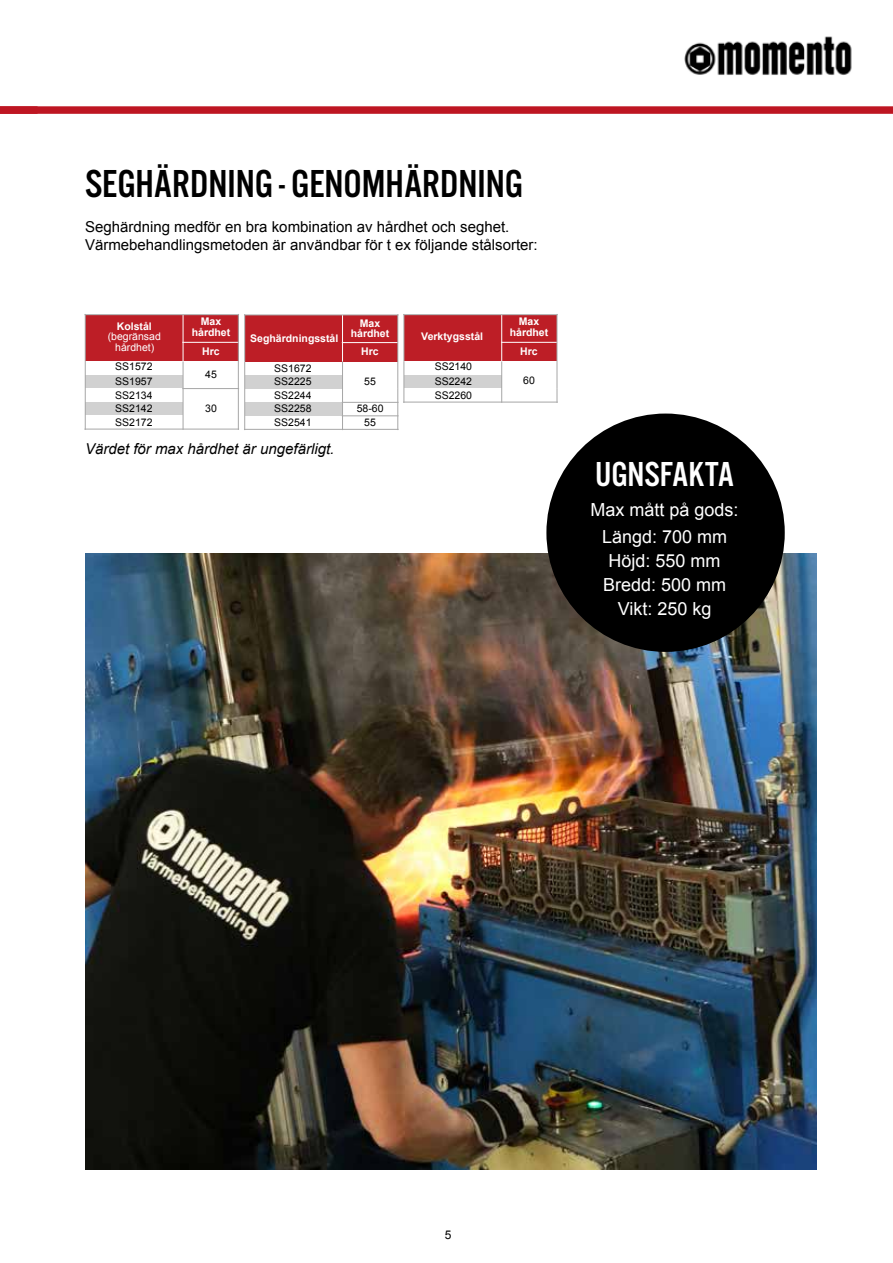
<style>
.page{position:relative;width:893px;height:1263px;background:#fff}
.page>*{position:absolute;margin:0;border:0;box-sizing:border-box;transform-origin:0 0}
.t1{font:40.5px "Alternate Got No 3 D";color:#000}
.t2{font:36px "Alternate Got No 3 D";color:#fff}
.t3{font:18px/24px "Arial";color:#fff;text-align:center}
.t4{font:15px/18px "Arial";color:#000}
.t5{font:italic 15px "Arial";color:#000}
.t6{font:12px "Arial";color:#000}
.t7{font:10.5px/13.5px "Arial";color:#000}
.t8{font:700 10.5px/10.5px "Arial";color:#fff;text-align:center}
.t9{font:10.5px/10.5px "Arial";color:#fff;text-align:center}
</style>
<div class="page">
<div style="left:0;top:106px;width:893px;height:8px;background:#be1622"></div>
<img style="left:684px;top:37px;width:168px;height:38px">
<div style="left:80px;top:311px;width:488px;height:137px;background:linear-gradient(to bottom,#f2f2f2,#f8f8f8)"></div>
<div style="left:85px;top:315px;width:483px;height:133px;background:#fff"></div>
<div style="left:85px;top:315px;width:98px;height:46px;background:#bd1e26"></div>
<div style="left:183px;top:315px;width:55px;height:27px;background:#bd1e26"></div>
<div style="left:183px;top:342px;width:55px;height:19px;background:#bd1e26"></div>
<div style="left:85px;top:375px;width:98px;height:14px;background:#d1d1d1"></div>
<div style="left:85px;top:402px;width:98px;height:14px;background:#d1d1d1"></div>
<svg style="left:183px;top:315px;width:1px;height:73px"></svg>
<hr style="left:183px;top:389px;width:1px;height:41px;background:#a6a6a6">
<hr style="left:182px;top:342px;width:57px;height:1px;background:#fff">
<hr style="left:182px;top:388px;width:57px;height:1px;background:#a6a6a6">
<hr style="left:85px;top:314px;width:1px;height:116px;background:#a6a6a6">
<hr style="left:238px;top:314px;width:1px;height:75px;background:#a6a6a6">
<hr style="left:238px;top:389px;width:1px;height:41px;background:#a6a6a6">
<hr style="left:85px;top:314px;width:154px;height:1px;background:#a6a6a6">
<hr style="left:85px;top:429px;width:98px;height:1px;background:#a6a6a6">
<hr style="left:183px;top:429px;width:56px;height:1px;background:#a6a6a6">
<div style="left:245px;top:315px;width:97px;height:47px;background:#bd1e26"></div>
<div style="left:342px;top:315px;width:56px;height:28px;background:#bd1e26"></div>
<div style="left:342px;top:343px;width:56px;height:19px;background:#bd1e26"></div>
<div style="left:245px;top:375px;width:97px;height:14px;background:#d1d1d1"></div>
<div style="left:245px;top:402px;width:97px;height:14px;background:#d1d1d1"></div>
<svg style="left:342px;top:314px;width:1px;height:48px"></svg>
<hr style="left:342px;top:362px;width:1px;height:40px;background:#a6a6a6">
<svg style="left:342px;top:403px;width:1px;height:26px"></svg>
<hr style="left:342px;top:342px;width:57px;height:1px;background:#fff">
<hr style="left:342px;top:402px;width:57px;height:1px;background:#a6a6a6">
<hr style="left:342px;top:416px;width:57px;height:1px;background:#a6a6a6">
<hr style="left:244px;top:314px;width:1px;height:48px;background:#a6a6a6">
<hr style="left:244px;top:362px;width:1px;height:68px;background:#a6a6a6">
<hr style="left:398px;top:314px;width:1px;height:75px;background:#a6a6a6">
<svg style="left:398px;top:389px;width:1px;height:40px"></svg>
<hr style="left:244px;top:315px;width:155px;height:1px;background:#a6a6a6">
<hr style="left:244px;top:429px;width:98px;height:1px;background:#a6a6a6">
<hr style="left:342px;top:429px;width:57px;height:1px;background:#a6a6a6">
<div style="left:404px;top:315px;width:98px;height:46px;background:#bd1e26"></div>
<div style="left:502px;top:315px;width:55px;height:27px;background:#bd1e26"></div>
<div style="left:502px;top:342px;width:55px;height:19px;background:#bd1e26"></div>
<div style="left:404px;top:375px;width:98px;height:14px;background:#d1d1d1"></div>
<svg style="left:501px;top:315px;width:1px;height:46px"></svg>
<hr style="left:501px;top:361px;width:1px;height:42px;background:#a6a6a6">
<hr style="left:501px;top:342px;width:57px;height:1px;background:#fff">
<hr style="left:404px;top:314px;width:1px;height:47px;background:#a6a6a6">
<hr style="left:404px;top:361px;width:1px;height:42px;background:#a6a6a6">
<hr style="left:557px;top:314px;width:1px;height:75px;background:#a6a6a6">
<svg style="left:557px;top:389px;width:1px;height:13px"></svg>
<hr style="left:403px;top:314px;width:155px;height:1px;background:#a6a6a6">
<hr style="left:403px;top:402px;width:99px;height:1px;background:#a6a6a6">
<hr style="left:502px;top:402px;width:56px;height:1px;background:#a6a6a6">
<img style="left:85px;top:553px;width:732px;height:617px">
<div style="left:546px;top:414px;width:239px;height:238px;background:#000;border-radius:50%"></div>
<h1 class="t1" style="left:85px;top:162px;width:439px">SEGHÄRDNING - GENOMHÄRDNING</h1>
<p class="t4" style="left:85px;top:218px;width:454px">Seghärdning medför en bra kombination av hårdhet och seghet.<br>Värmebehandlingsmetoden är användbar för t ex följande stålsorter:</p>
<p class="t8" style="left:117px;top:321px;width:37px">Kolstål</p>
<p class="t9" style="left:108px;top:331px;width:55px">(begränsad hårdhet)</p>
<p class="t8" style="left:192px;top:317px;width:40px">Max hårdhet</p>
<p class="t8" style="left:202px;top:347px;width:19px">Hrc</p>
<p class="t8" style="left:250px;top:333px;width:90px">Seghärdningsstål</p>
<p class="t8" style="left:351px;top:318px;width:40px">Max hårdhet</p>
<p class="t8" style="left:361px;top:347px;width:19px">Hrc</p>
<p class="t7" style="left:115px;top:360px;width:39px">SS1572</p>
<p class="t7" style="left:115px;top:375px;width:39px;text-align:justify">SS1957<br>SS2134<br>SS2142</p>
<p class="t7" style="left:205px;top:367px;width:13px">45</p>
<p class="t7" style="left:205px;top:402px;width:13px">30</p>
<p class="t7" style="left:274px;top:361px;width:39px">SS1672<br>SS2225</p>
<p class="t7" style="left:274px;top:388px;width:39px">SS2244<br>SS2258</p>
<p class="t7" style="left:364px;top:375px;width:13px">55</p>
<p class="t7" style="left:357px;top:402px;width:28px">58-60</p>
<p class="t7" style="left:115px;top:415px;width:39px">SS2172</p>
<p class="t7" style="left:274px;top:415px;width:39px">SS2541</p>
<p class="t7" style="left:364px;top:415px;width:13px">55</p>
<p class="t5" style="left:85px;top:439px;width:251px">Värdet för max hårdhet är ungefärligt.</p>
<p class="t8" style="left:421px;top:332px;width:63px">Verktygsstål</p>
<p class="t7" style="left:435px;top:359px;width:39px;line-height:15px">SS2140<br>SS2242</p>
<p class="t7" style="left:435px;top:388px;width:39px">SS2260</p>
<p class="t8" style="left:510px;top:317px;width:40px">Max hårdhet</p>
<p class="t8" style="left:520px;top:347px;width:19px">Hrc</p>
<p class="t7" style="left:523px;top:373px;width:13px">60</p>
<h2 class="t2" style="left:595px;top:455px;width:140px">UGNSFAKTA</h2>
<p class="t3" style="left:590px;top:496px;width:150px;line-height:27px">Max mått på gods:<br>Längd: 700 mm</p>
<p class="t3" style="left:603px;top:549px;width:125px">Höjd: 550 mm<br>Bredd: 500 mm<br>Vikt: 250 kg</p>
<p class="t6" style="left:445px;top:1227px;width:8px">5</p>
</div>
